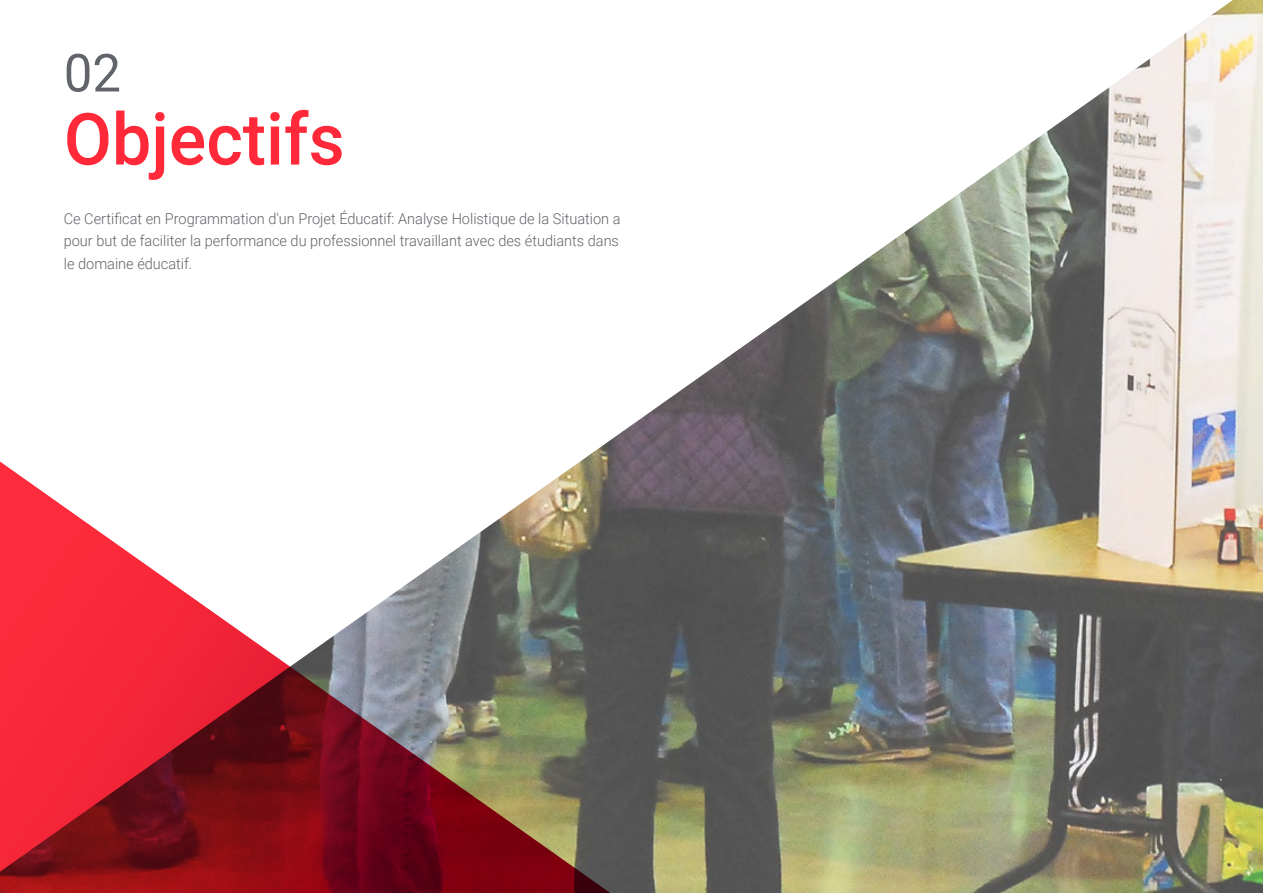
<style>
.page{position:relative;width:1263px;height:893px;background:#fff}
.page>*{position:absolute;margin:0;border:0;box-sizing:border-box;transform-origin:0 0}
.t1{font:500 72px "Roboto";color:#ff293a}
.t2{font:52.5px "Roboto";color:#61646a}
.t3{font:300 15px/22.5px "Roboto";color:#61646a;text-align:justify}
</style>
<div class="page">
<img style="left:602px;top:0;width:661px;height:893px">
<svg style="left:0;top:446px;width:640px;height:447px"></svg>
<h2 class="t2" style="left:64px;top:36px;width:59px">02</h2>
<h1 class="t1" style="left:64px;top:89px;width:282px">Objectifs</h1>
<p class="t3" style="left:64px;top:207px;width:558px">Ce Certificat en Programmation d'un Projet Éducatif: Analyse Holistique de la Situation a pour but de faciliter la performance du professionnel travaillant avec des étudiants dans le domaine éducatif.</p>
</div>
